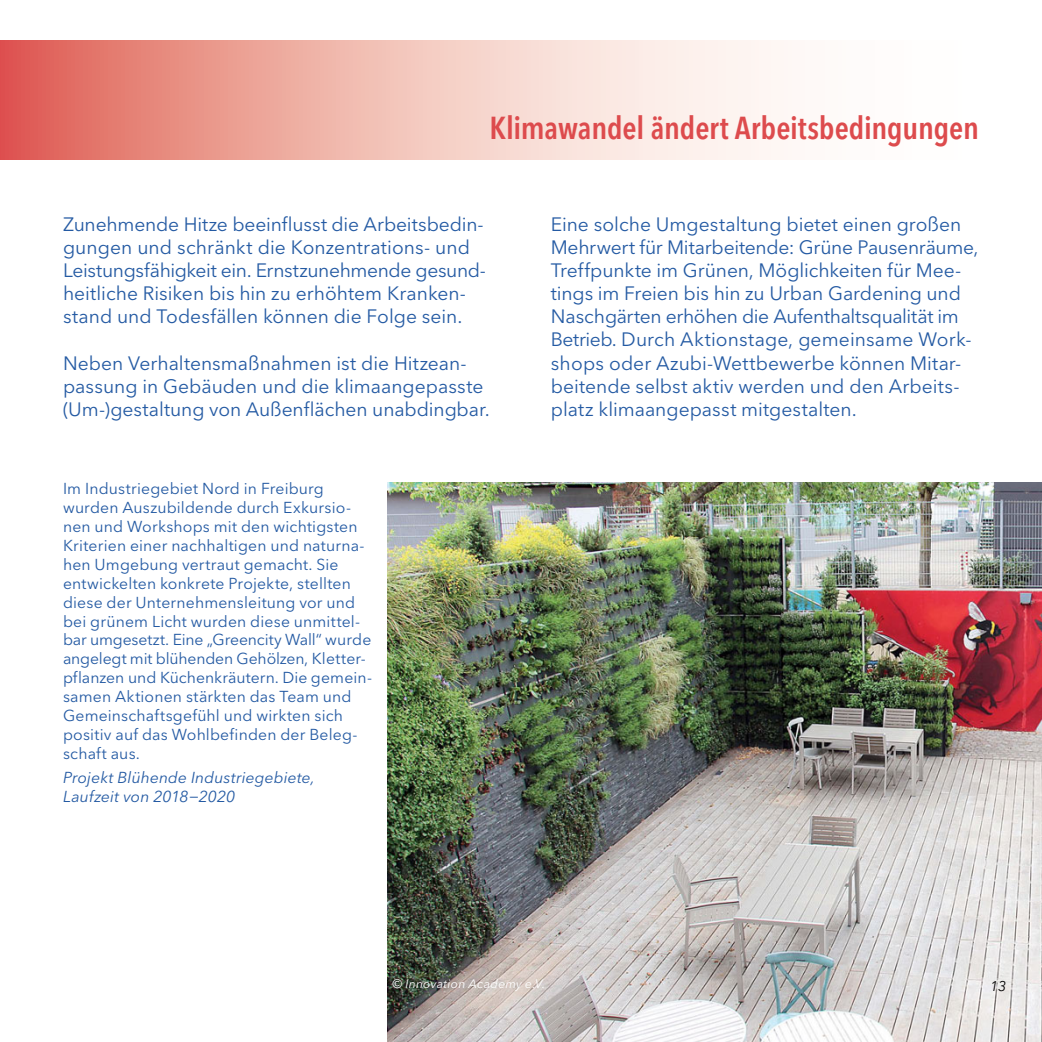
<style>
.page{position:relative;width:1042px;height:1042px;background:#fff}
.page>*{position:absolute;margin:0;border:0;box-sizing:border-box;transform-origin:0 0}
.t1{font:600 condensed 31.5px "Avenir Next LT Pro";letter-spacing:-.005em;color:#dd4b4d}
.t2{font:19.25px/23.1px "Avenir Next LT Pro";color:#245aa3}
.t3{font:15.75px/18.9px "Avenir Next LT Pro";letter-spacing:.01em;color:#245aa3}
.t4{font:italic 15.75px/18.9px "Avenir Next LT Pro";letter-spacing:.005em;color:#245aa3}
.t5{font:italic 14px "Avenir Next LT Pro";color:#000}
.t6{font:italic 12.25px "Avenir Next LT Pro";letter-spacing:.015em;color:#fff}
</style>
<div class="page">
<svg style="left:0;top:40px;width:784px;height:119px;background:#f1bab1"></svg>
<img style="left:387px;top:483px;width:655px;height:559px">
<h1 class="t1" style="left:489px;top:108px;width:491px">Klimawandel ändert Arbeitsbedingungen</h1>
<p class="t2" style="left:63px;top:213px;width:424px">Zunehmende Hitze beeinflusst die Arbeitsbedin&shy;gungen und schränkt die Konzentrations- und Leistungsfähigkeit ein. Ernstzunehmende gesund&shy;heitliche Risiken bis hin zu erhöhtem Kranken&shy;stand und Todesfällen können die Folge sein.</p>
<p class="t2" style="left:63px;top:351px;width:428px">Neben Verhaltensmaßnahmen ist die Hitzean&shy;passung in Gebäuden und die klimaangepasste (Um-)gestaltung von Außenflächen unabdingbar.</p>
<p class="t3" style="left:63px;top:479px;width:311px">Im Industriegebiet Nord in Freiburg wurden Auszubildende durch Exkursio&shy;nen und Workshops mit den wichtigsten Kriterien einer nachhaltigen und naturna&shy;hen Umgebung vertraut gemacht. Sie entwickelten konkrete Projekte, stellten diese der Unternehmensleitung vor und bei grünem Licht wurden diese unmittel&shy;bar umgesetzt. Eine „Greencity Wall“ wurde angelegt mit blühenden Gehölzen, Kletter&shy;pflanzen und Küchenkräutern. Die gemein&shy;samen Aktionen stärkten das Team und Gemeinschaftsgefühl und wirkten sich positiv auf das Wohlbefinden der Beleg&shy;schaft aus.</p>
<p class="t4" style="left:63px;top:768px;width:253px">Projekt Blühende Industriegebiete,<br>Laufzeit von 2018−2020</p>
<p class="t2" style="left:551px;top:213px;width:429px">Eine solche Umgestaltung bietet einen großen Mehrwert für Mitarbeitende: Grüne Pausenräume, Treffpunkte im Grünen, Möglichkeiten für Mee&shy;tings im Freien bis hin zu Urban Gardening und Naschgärten erhöhen die Aufenthaltsqualität im Betrieb. Durch Aktionstage, gemeinsame Work&shy;shops oder Azubi-Wettbewerbe können Mitar&shy;beitende selbst aktiv werden und den Arbeits&shy;platz klimaangepasst mitgestalten.</p>
<p class="t6" style="left:392px;top:976px;width:154px">© Innovation Academy e.V.</p>
<p class="t5" style="left:990px;top:977px;width:18px">13</p>
</div>
